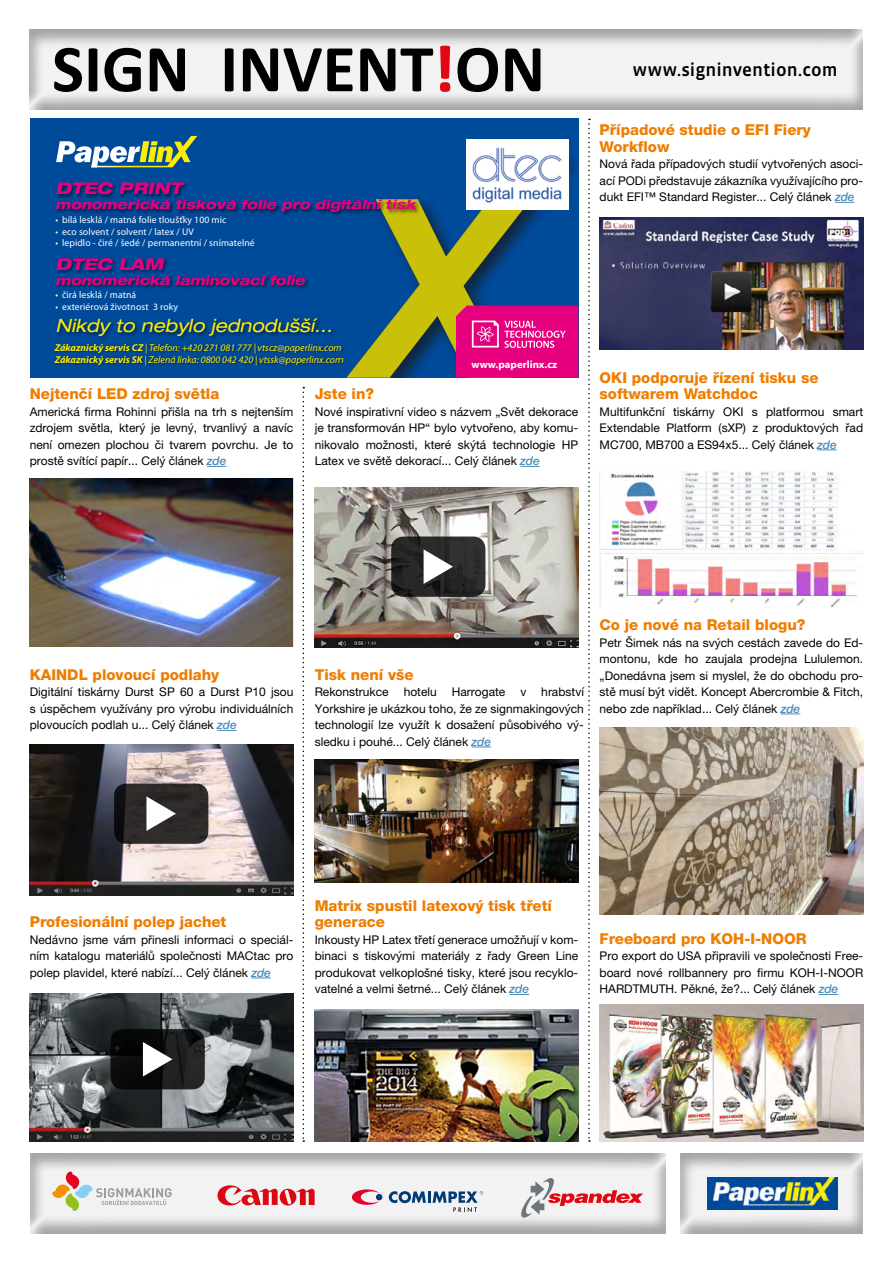
<style>
.page{position:relative;width:893px;height:1263px;background:#fff}
.page>*{position:absolute;margin:0;border:0;box-sizing:border-box;transform-origin:0 0}
.t1{font:500 18.75px "Vista Sans OTCE";color:#000}
.t2{font:italic expanded 18.3px "Helvetica Neue LT Pro";color:#ffed00}
.t3{font:italic 800 expanded 16.2px "Helvetica Neue LT Pro";color:#e6007d}
.t4{font:800 15px/16.5px "Helvetica Neue LT Pro";color:#ef7d00}
.t5{font:italic 800 expanded 12.9px "Helvetica Neue LT Pro";color:#e6007d}
.t6{font:12px/16.5px "Helvetica Neue LT Pro";color:#000;text-align:justify}
.t7{font:10.5px "Myriad Bd Web";color:#fff}
.t8{font:italic 9.9px/12px "Myriad Pro";color:#ffed00}
.t9{font:9.75px "Myriad Pro";letter-spacing:.01em;color:#fff}
.s1{font-weight:700}
.s2{font-weight:500;font-style:italic;color:#4b8cb7}
</style>
<div class="page">
<div style="left:17px;top:18px;width:858px;height:94px;background:#000;opacity:.33"></div>
<svg style="left:54px;top:46px;width:486px;height:46px"></svg>
<div style="left:18px;top:1141px;width:660px;height:95px;background:#000;opacity:.33"></div>
<div style="left:667px;top:1141px;width:209px;height:95px;background:#000;opacity:.33"></div>
<svg style="left:47px;top:1166px;width:125px;height:50px"></svg>
<svg style="left:520px;top:1178px;width:123px;height:40px"></svg>
<svg style="left:588px;top:119px;width:2px;height:1023px"></svg>
<svg style="left:303px;top:387px;width:1px;height:755px"></svg>
<svg style="left:352px;top:1189px;width:30px;height:16px"></svg>
<svg style="left:389px;top:1191px;width:94px;height:21px"></svg>
<svg style="left:217px;top:1185px;width:98px;height:20px"></svg>
<img style="left:707px;top:1177px;width:131px;height:32px">
<div style="left:30px;top:119px;width:548px;height:259px;background:#004a9a"></div>
<svg style="left:56px;top:136px;width:141px;height:31px"></svg>
<div style="left:54px;top:343px;width:359px;height:33px;background:#000;opacity:.49"></div>
<div style="left:341px;top:150px;width:237px;height:228px;background:#000;opacity:.58"></div>
<svg style="left:346px;top:155px;width:219px;height:223px"></svg>
<svg style="left:456px;top:307px;width:122px;height:71px;background:#e71586"></svg>
<div style="left:55px;top:181px;width:523px;height:51px;background:#000;opacity:.52"></div>
<div style="left:55px;top:256px;width:523px;height:51px;background:#000;opacity:.52"></div>
<div style="left:56px;top:317px;width:312px;height:33px;background:#000;opacity:.52"></div>
<img style="left:466px;top:140px;width:103px;height:70px">
<svg style="left:207px;top:466px;width:19px;height:1px"></svg>
<img style="left:30px;top:478px;width:263px;height:169px">
<svg style="left:217px;top:730px;width:20px;height:1px"></svg>
<svg style="left:251px;top:978px;width:20px;height:1px"></svg>
<img style="left:30px;top:744px;width:263px;height:151px">
<svg style="left:114px;top:783px;width:94px;height:61px;background:#2b2828"></svg>
<svg style="left:146px;top:796px;width:30px;height:35px"></svg>
<img style="left:30px;top:993px;width:263px;height:149px">
<svg style="left:111px;top:1029px;width:94px;height:60px;background:#131414"></svg>
<svg style="left:143px;top:1042px;width:29px;height:34px"></svg>
<svg style="left:520px;top:466px;width:20px;height:1px"></svg>
<img style="left:315px;top:487px;width:263px;height:160px">
<svg style="left:391px;top:536px;width:94px;height:61px;background:#2a2a29"></svg>
<svg style="left:424px;top:549px;width:29px;height:35px"></svg>
<svg style="left:472px;top:747px;width:19px;height:1px"></svg>
<img style="left:315px;top:759px;width:263px;height:123px">
<svg style="left:510px;top:994px;width:19px;height:1px"></svg>
<img style="left:315px;top:1010px;width:263px;height:132px">
<svg style="left:835px;top:202px;width:20px;height:1px"></svg>
<img style="left:600px;top:218px;width:263px;height:132px">
<svg style="left:817px;top:450px;width:20px;height:1px"></svg>
<img style="left:600px;top:471px;width:263px;height:137px">
<svg style="left:781px;top:714px;width:19px;height:1px"></svg>
<img style="left:600px;top:727px;width:263px;height:188px">
<svg style="left:819px;top:994px;width:19px;height:1px"></svg>
<img style="left:600px;top:1004px;width:263px;height:138px">
<h3 class="t3" style="left:56px;top:178px;width:128px">DTEC PRINT</h3>
<p class="t5" style="left:56px;top:196px;width:362px">monomerická tisková folie pro digitální tisk</p>
<p class="t9" style="left:56px;top:214px;width:172px">• bílá lesklá / matná folie tloušťky 100 mic</p>
<p class="t9" style="left:56px;top:225px;width:140px">• eco solvent / solvent / latex / UV</p>
<p class="t9" style="left:56px;top:237px;width:201px">• lepidlo - čiré / šedé / permanentní / snímatelné</p>
<h3 class="t3" style="left:56px;top:253px;width:109px">DTEC LAM</h3>
<p class="t5" style="left:56px;top:272px;width:251px">monomerická laminovací folie</p>
<h2 class="t2" style="left:56px;top:315px;width:278px">Nikdy to nebylo jednodušší…</h2>
<p class="t9" style="left:56px;top:289px;width:82px">• čirá lesklá / matná</p>
<p class="t9" style="left:56px;top:301px;width:124px">• exteriérová životnost 3 roky</p>
<p class="t8" style="left:55px;top:341px;width:290px"><span class="s1">Zákaznický servis CZ</span> | Telefon: +420 271 081 777 | vtscz@paperlinx.com<br><span class="s1">Zákaznický servis SK</span> | Zelená linka: 0800 042 420 | vtssk@paperlinx.com</p>
<p class="t7" style="left:472px;top:359px;width:87px">www.paperlinx.cz</p>
<p class="t4" style="left:30px;top:386px;width:191px">Nejtenčí LED zdroj světla</p>
<p class="t6" style="left:30px;top:403px;width:265px">Americká firma Rohinni přišla na trh s nejtenším zdrojem světla, který je levný, trvanlivý a navíc není omezen plochou či tvarem povrchu. Je to prostě svítící papír... Celý článek <span class="s2">zde</span></p>
<p class="t4" style="left:315px;top:386px;width:61px">Jste in?</p>
<p class="t6" style="left:315px;top:403px;width:265px">Nové inspirativní video s názvem „Svět dekorace je transformován HP“ bylo vytvořeno, aby komu&shy;nikovalo možnosti, které skýtá technologie HP Latex ve světě dekorací... Celý článek <span class="s2">zde</span></p>
<h1 class="t1" style="left:632px;top:60px;width:207px">www.signinvention.com</h1>
<p class="t4" style="left:600px;top:122px;width:213px">Případové studie o EFI Fiery<br>Workflow</p>
<p class="t6" style="left:600px;top:155px;width:265px">Nová řada případových studií vytvořených asoci&shy;ací PODi představuje zákazníka využívajícího pro&shy;dukt EFI™ Standard Register... Celý článek <span class="s2">zde</span></p>
<p class="t4" style="left:600px;top:369px;width:220px">OKI podporuje řízení tisku se softwarem Watchdoc</p>
<p class="t6" style="left:600px;top:403px;width:265px">Multifunkční tiskárny OKI s platformou smart Extendable Platform (sXP) z produktových řad MC700, MB700 a ES94x5... Celý článek <span class="s2">zde</span></p>
<p class="t4" style="left:30px;top:666px;width:191px">KAINDL plovoucí podlahy</p>
<p class="t6" style="left:30px;top:683px;width:265px">Digitální tiskárny Durst SP 60 a Durst P10 jsou s úspěchem využívány pro výrobu individuálních plovoucích podlah u... Celý článek <span class="s2">zde</span></p>
<p class="t4" style="left:315px;top:666px;width:100px">Tisk není vše</p>
<p class="t6" style="left:315px;top:683px;width:271px">Rekonstrukce hotelu Harrogate v hrabství Yorkshire je ukázkou toho, že ze signmakingových technologií lze využít k dosažení působivého vý&shy;sledku i pouhé... Celý článek <span class="s2">zde</span></p>
<p class="t4" style="left:600px;top:617px;width:207px">Co je nové na Retail blogu?</p>
<p class="t6" style="left:600px;top:634px;width:265px">Petr Šimek nás na svých cestách zavede do Ed&shy;montonu, kde ho zaujala prodejna Lululemon. „Donedávna jsem si myslel, že do obchodu pro&shy;stě musí být vidět. Koncept Abercrombie &amp; Fitch, nebo zde například... Celý článek <span class="s2">zde</span></p>
<p class="t4" style="left:30px;top:914px;width:198px">Profesionální polep jachet</p>
<p class="t6" style="left:30px;top:931px;width:265px">Nedávno jsme vám přinesli informaci o speciál&shy;ním katalogu materiálů společnosti MACtac pro polep plavidel, které nabízí... Celý článek <span class="s2">zde</span></p>
<p class="t4" style="left:315px;top:897px;width:239px">Matrix spustil latexový tisk třetí generace</p>
<p class="t6" style="left:315px;top:931px;width:265px">Inkousty HP Latex třetí generace umožňují v kom&shy;binaci s tiskovými materiály z řady Green Line produkovat velkoplošné tisky, které jsou recyklo&shy;vatelné a velmi šetrné... Celý článek <span class="s2">zde</span></p>
<p class="t4" style="left:600px;top:930px;width:208px">Freeboard pro KOH-I-NOOR</p>
<p class="t6" style="left:600px;top:947px;width:265px">Pro export do USA připravili ve společnosti Free&shy;board nové rollbannery pro firmu KOH-I-NOOR HARDTMUTH. Pěkné, že?... Celý článek <span class="s2">zde</span></p>
</div>
